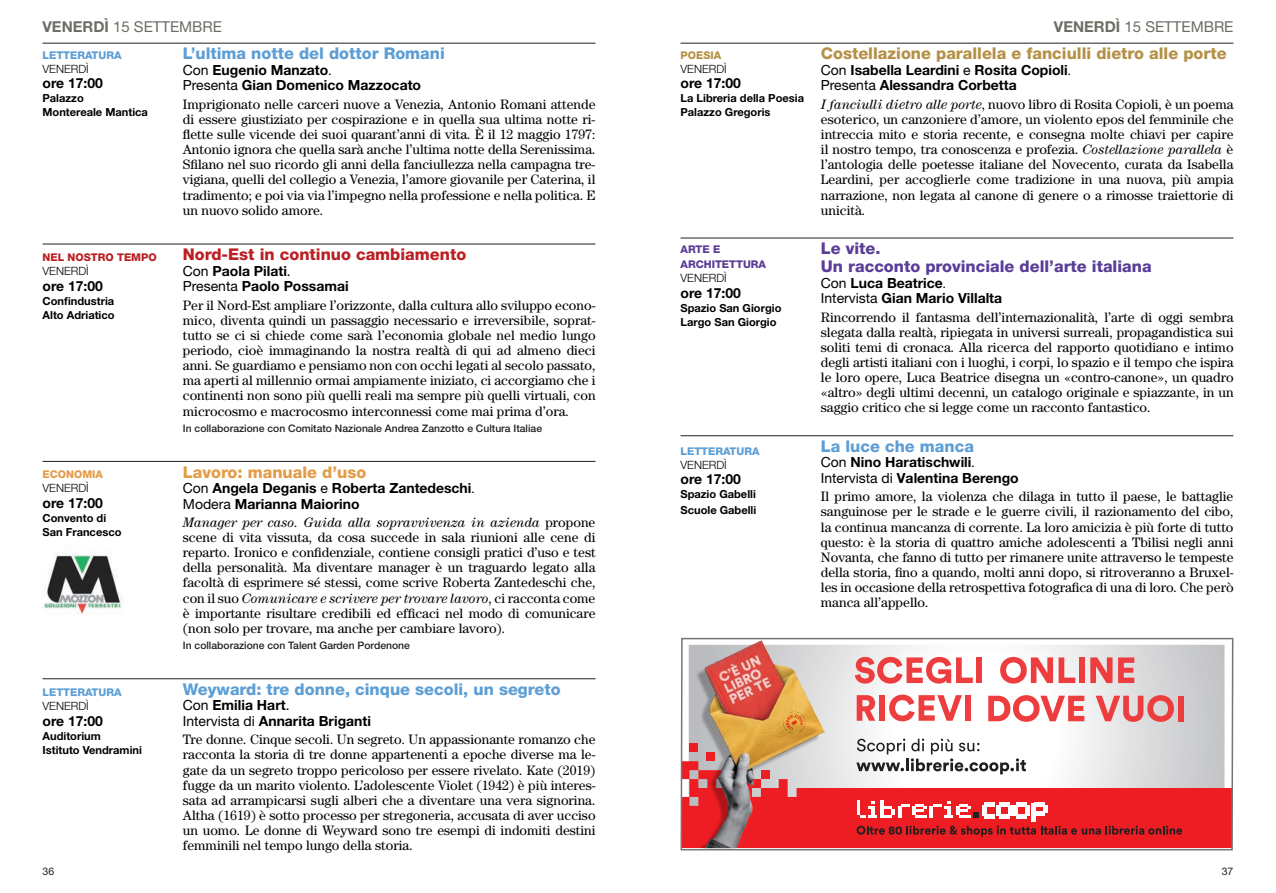
<style>
.page{position:relative;width:1276px;height:893px;background:#fff}
.page>*{position:absolute;margin:0;border:0;box-sizing:border-box;transform-origin:0 0}
.t1{font:800 16.2px "Helvetica Neue LT Std";color:#5d9ed5}
.t2{font:800 16.2px "Helvetica Neue LT Std";color:#b49146}
.t3{font:800 16.2px "Helvetica Neue LT Std";color:#5a3d98}
.t4{font:800 16.2px "Helvetica Neue LT Std";color:#bb1f23}
.t5{font:800 16.2px "Helvetica Neue LT Std";color:#e39c46}
.t6{font:15px "Helvetica Neue LT Std";color:#6d6d65}
.t7{font:700 13.95px "Helvetica Neue LT Std";color:#000}
.t8{font:13.65px/15.1px "Century Std";color:#000;text-align:justify}
.t9{font:300 11.4px "Helvetica Neue LT Std";color:#000}
.t10{font:700 11.1px "Helvetica Neue LT Std";color:#000}
.t11{font:800 10.65px "Helvetica Neue LT Std";color:#5d9ed5}
.t12{font:800 10.65px "Helvetica Neue LT Std";color:#5a3d98}
.t13{font:800 10.65px "Helvetica Neue LT Std";color:#bb1f23}
.t14{font:800 10.65px "Helvetica Neue LT Std";color:#e39c46}
.t15{font:800 10.65px "Helvetica Neue LT Std";color:#b49146}
.t16{font:10.5px "Helvetica Neue LT Std";color:#231f20}
.Normale{font:500 10.35px "Helvetica Neue LT Std";color:#231f20}
.s1{font-weight:700}
.s2{font-weight:400}
.s3{font-family:"Century Std";font-weight:400;font-size:13.65px}
.s4{font-style:italic}
</style>
<div class="page">
<hr style="left:43px;top:43px;width:552px;height:1px;background:#231f20">
<hr style="left:43px;top:244px;width:552px;height:1px;background:#231f20">
<hr style="left:43px;top:461px;width:552px;height:1px;background:#231f20">
<hr style="left:43px;top:678px;width:552px;height:1px;background:#231f20">
<hr style="left:680px;top:43px;width:553px;height:1px;background:#231f20">
<hr style="left:680px;top:238px;width:553px;height:1px;background:#231f20">
<hr style="left:680px;top:435px;width:553px;height:1px;background:#231f20">
<img style="left:43px;top:552px;width:79px;height:62px">
<svg style="left:680px;top:637px;width:554px;height:214px"></svg>
<p class="t6" style="left:43px;top:18px;width:181px"><span class="s1">VENERDÌ</span> 15 SETTEMBRE</p>
<p class="t6" style="left:1054px;top:18px;width:181px"><span class="s1">VENERDÌ</span> 15 SETTEMBRE</p>
<p class="t11" style="left:43px;top:49px;width:81px">LETTERATURA</p>
<p class="t9" style="left:43px;top:62px;width:48px">VENERDÌ</p>
<p class="t7" style="left:43px;top:75px;width:62px">ore 17:00</p>
<p class="t10" style="left:43px;top:91px;width:43px">Palazzo</p>
<p class="t10" style="left:43px;top:106px;width:107px">Montereale Mantica</p>
<p class="t2" style="left:821px;top:44px;width:407px">Costellazione parallela e fanciulli dietro alle porte</p>
<p class="t7" style="left:821px;top:61px;width:252px"><span class="s2">Con</span> Isabella Leardini <span class="s2">e</span> Rosita Copioli<span class="s3">.</span></p>
<p class="t7" style="left:821px;top:77px;width:197px"><span class="s2">Presenta</span> Alessandra Corbetta</p>
<p class="t8" style="left:821px;top:96px;width:414px"><span class="s4">I fanciulli dietro alle porte</span>, nuovo libro di Rosita Copioli, è un poema esoterico, un canzoniere d’amore, un violento epos del femminile che intreccia mito e storia recente, e consegna molte chiavi per capire il nostro tempo, tra conoscenza e profezia. <span class="s4">Costellazione parallela</span> è l’antologia delle poetesse italiane del Novecento, curata da Isabella Leardini, per accoglierle come tradizione in una nuova, più ampia narrazione, non legata al canone di genere o a rimosse traiettorie di unicità.</p>
<p class="t3" style="left:821px;top:239px;width:61px">Le vite.</p>
<p class="t3" style="left:821px;top:257px;width:332px">Un racconto provinciale dell’arte italiana</p>
<p class="t7" style="left:821px;top:274px;width:127px"><span class="s2">Con</span> Luca Beatrice<span class="s3">.</span></p>
<p class="t7" style="left:821px;top:290px;width:183px"><span class="s2">Intervista</span> Gian Mario Villalta</p>
<p class="t8" style="left:821px;top:309px;width:414px">Rincorrendo il fantasma dell’internazionalità, l’arte di oggi sembra slegata dalla realtà, ripiegata in universi surreali, propagandistica sui soliti temi di cronaca. Alla ricerca del rapporto quotidiano e intimo degli artisti italiani con i luoghi, i corpi, lo spazio e il tempo che ispira le loro opere, Luca Beatrice disegna un «contro-canone», un quadro «altro» degli ultimi decenni, un catalogo originale e spiazzante, in un saggio critico che si legge come un racconto fantastico.</p>
<p class="t1" style="left:821px;top:436px;width:155px">La luce che manca</p>
<p class="t7" style="left:821px;top:454px;width:155px"><span class="s2">Con</span> Nino Haratischwili<span class="s3">.</span></p>
<p class="t7" style="left:821px;top:469px;width:199px"><span class="s2">Intervista di</span> Valentina Berengo</p>
<p class="t8" style="left:821px;top:489px;width:414px">Il primo amore, la violenza che dilaga in tutto il paese, le battaglie sanguinose per le strade e le guerre civili, il razionamento del cibo, la continua mancanza di corrente. La loro amicizia è più forte di tutto questo: è la storia di quattro amiche adolescenti a Tbilisi negli anni Novanta, che fanno di tutto per rimanere unite attraverso le tempeste della storia, fino a quando, molti anni dopo, si ritroveranno a Bruxel&shy;les in occasione della retrospettiva fotografica di una di loro. Che però manca all’appello.</p>
<p class="t1" style="left:183px;top:44px;width:263px">L’ultima notte del dottor Romani</p>
<p class="t7" style="left:183px;top:61px;width:150px"><span class="s2">Con</span> Eugenio Manzato<span class="s3">.</span></p>
<p class="t7" style="left:183px;top:77px;width:240px"><span class="s2">Presenta</span> Gian Domenico Mazzocato</p>
<p class="t8" style="left:183px;top:96px;width:414px">Imprigionato nelle carceri nuove a Venezia, Antonio Romani attende di essere giustiziato per cospirazione e in quella sua ultima notte ri&shy;flette sulle vicende dei suoi quarant’anni di vita. È il 12 maggio 1797:<br>Antonio ignora che quella sarà anche l’ultima notte della Serenissima.<br>Sfilano nel suo ricordo gli anni della fanciullezza nella campagna tre&shy;vigiana, quelli del collegio a Venezia, l’amore giovanile per Caterina, il tradimento; e poi via via l’impegno nella professione e nella politica. E un nuovo solido amore.</p>
<p class="t4" style="left:183px;top:245px;width:285px">Nord-Est in continuo cambiamento</p>
<p class="t7" style="left:183px;top:262px;width:109px"><span class="s2">Con</span> Paola Pilati<span class="s2">.</span></p>
<p class="t7" style="left:183px;top:278px;width:167px"><span class="s2">Presenta</span> Paolo Possamai</p>
<p class="t8" style="left:183px;top:297px;width:414px">Per il Nord-Est ampliare l’orizzonte, dalla cultura allo sviluppo econo&shy;mico, diventa quindi un passaggio necessario e irreversibile, soprat&shy;tutto se ci si chiede come sarà l’economia globale nel medio lungo periodo, cioè immaginando la nostra realtà di qui ad almeno dieci anni. Se guardiamo e pensiamo non con occhi legati al secolo passato, ma aperti al millennio ormai ampiamente iniziato, ci accorgiamo che i continenti non sono più quelli reali ma sempre più quelli virtuali, con microcosmo e macrocosmo interconnessi come mai prima d’ora.</p>
<p class="Normale" style="left:183px;top:422px;width:361px">In collaborazione con Comitato Nazionale Andrea Zanzotto e Cultura Italiae</p>
<p class="t5" style="left:183px;top:462px;width:185px">Lavoro: manuale d’uso</p>
<p class="t7" style="left:183px;top:479px;width:293px"><span class="s2">Con</span> Angela Deganis <span class="s2">e</span> Roberta Zantedeschi<span class="s3">.</span></p>
<p class="t7" style="left:183px;top:495px;width:178px"><span class="s2">Modera</span> Marianna Maiorino</p>
<p class="t8" style="left:183px;top:514px;width:414px"><span class="s4">Manager per caso. Guida alla sopravvivenza in azienda</span> propone scene di vita vissuta, da cosa succede in sala riunioni alle cene di reparto. Ironico e confidenziale, contiene consigli pratici d’uso e test della personalità. Ma diventare manager è un traguardo legato alla facoltà di esprimere sé stessi, come scrive Roberta Zantedeschi che, con il suo <span class="s4">Comunicare e scrivere per trovare lavoro</span>, ci racconta come è importante risultare credibili ed efficaci nel modo di comunicare (non solo per trovare, ma anche per cambiare lavoro).</p>
<p class="Normale" style="left:183px;top:640px;width:228px">In collaborazione con Talent Garden Pordenone</p>
<p class="t1" style="left:183px;top:679px;width:379px">Weyward: tre donne, cinque secoli, un segreto</p>
<p class="t7" style="left:183px;top:697px;width:108px"><span class="s2">Con</span> Emilia Hart<span class="s2">.</span></p>
<p class="t7" style="left:183px;top:712px;width:190px"><span class="s2">Intervista di</span> Annarita Briganti</p>
<p class="t8" style="left:183px;top:732px;width:414px">Tre donne. Cinque secoli. Un segreto. Un appassionante romanzo che racconta la storia di tre donne appartenenti a epoche diverse ma le&shy;gate da un segreto troppo pericoloso per essere rivelato. Kate (2019) fugge da un marito violento. L’adolescente Violet (1942) è più interes&shy;sata ad arrampicarsi sugli alberi che a diventare una vera signorina.<br>Altha (1619) è sotto processo per stregoneria, accusata di aver ucciso un uomo. Le donne di Weyward sono tre esempi di indomiti destini femminili nel tempo lungo della storia.</p>
<p class="t15" style="left:680px;top:49px;width:42px">POESIA</p>
<p class="t9" style="left:680px;top:62px;width:48px">VENERDÌ</p>
<p class="t7" style="left:680px;top:75px;width:62px">ore 17:00</p>
<p class="t10" style="left:680px;top:91px;width:125px">La Libreria della Poesia</p>
<p class="t10" style="left:680px;top:106px;width:92px">Palazzo Gregoris</p>
<p class="t12" style="left:680px;top:243px;width:41px">ARTE E</p>
<p class="t12" style="left:680px;top:258px;width:87px">ARCHITETTURA</p>
<p class="t9" style="left:680px;top:271px;width:48px">VENERDÌ</p>
<p class="t7" style="left:680px;top:284px;width:62px">ore 17:00</p>
<p class="t10" style="left:680px;top:301px;width:102px">Spazio San Giorgio</p>
<p class="t10" style="left:680px;top:315px;width:97px">Largo San Giorgio</p>
<p class="t13" style="left:43px;top:251px;width:116px">NEL NOSTRO TEMPO</p>
<p class="t9" style="left:43px;top:264px;width:48px">VENERDÌ</p>
<p class="t7" style="left:43px;top:277px;width:62px">ore 17:00</p>
<p class="t10" style="left:43px;top:294px;width:73px">Confindustria</p>
<p class="t10" style="left:43px;top:308px;width:74px">Alto Adriatico</p>
<p class="t11" style="left:680px;top:445px;width:81px">LETTERATURA</p>
<p class="t9" style="left:680px;top:458px;width:48px">VENERDÌ</p>
<p class="t7" style="left:680px;top:471px;width:62px">ore 17:00</p>
<p class="t10" style="left:680px;top:488px;width:77px">Spazio Gabelli</p>
<p class="t10" style="left:680px;top:503px;width:77px">Scuole Gabelli</p>
<p class="t14" style="left:43px;top:468px;width:62px">ECONOMIA</p>
<p class="t9" style="left:43px;top:481px;width:48px">VENERDÌ</p>
<p class="t7" style="left:43px;top:494px;width:62px">ore 17:00</p>
<p class="t10" style="left:43px;top:511px;width:65px">Convento di</p>
<p class="t10" style="left:43px;top:525px;width:80px">San Francesco</p>
<p class="t11" style="left:43px;top:686px;width:81px">LETTERATURA</p>
<p class="t9" style="left:43px;top:699px;width:48px">VENERDÌ</p>
<p class="t7" style="left:43px;top:712px;width:62px">ore 17:00</p>
<p class="t10" style="left:43px;top:729px;width:60px">Auditorium</p>
<p class="t10" style="left:43px;top:743px;width:101px">Istituto Vendramini</p>
<p class="t16" style="left:43px;top:864px;width:13px">36</p>
<p class="t16" style="left:1221px;top:864px;width:13px">37</p>
</div>
